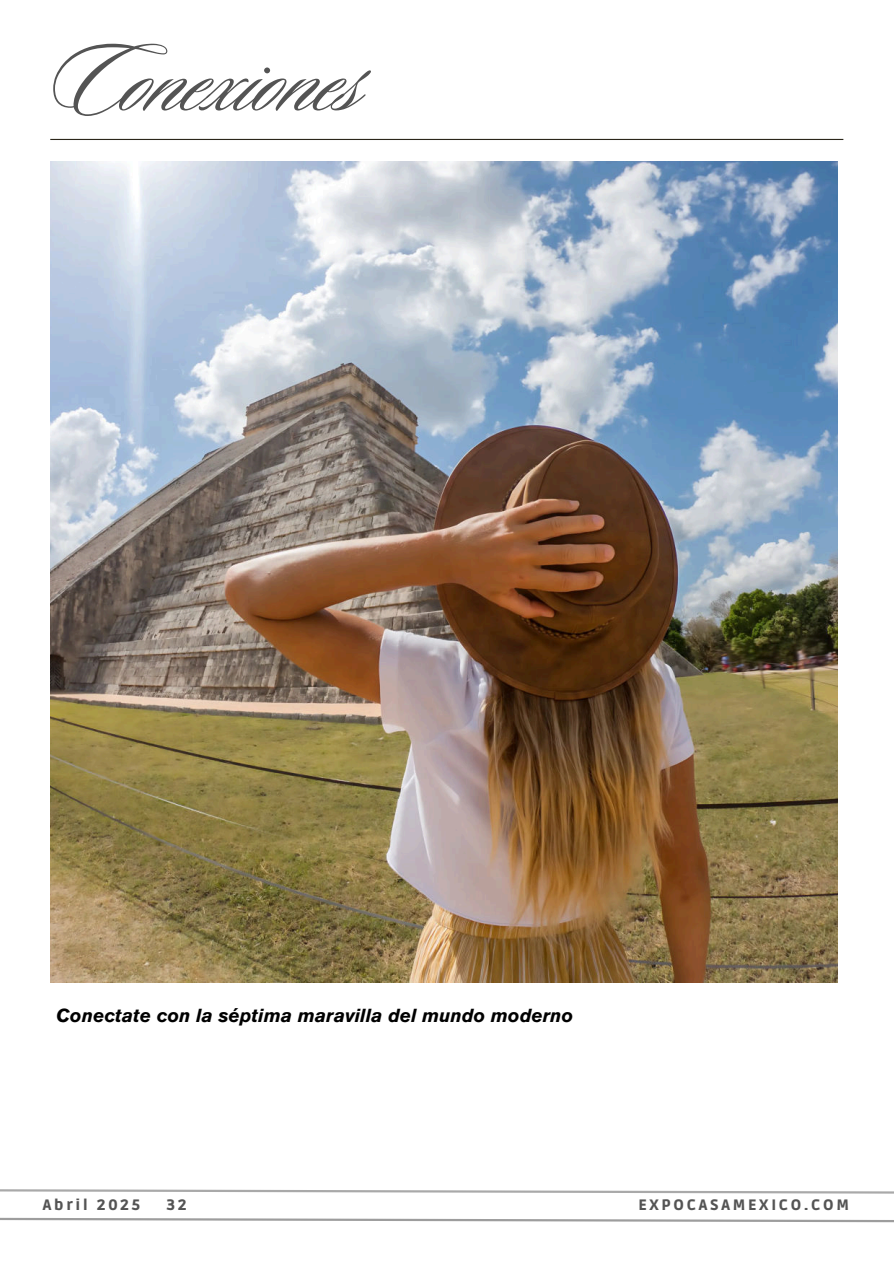
<style>
.page{position:relative;width:894px;height:1264px;background:#fff}
.page>*{position:absolute;margin:0;border:0;box-sizing:border-box;transform-origin:0 0}
.t1{font:105px "Sloop Script Pro";color:#545454}
.t2{font:18.75px "Anonymous";color:#000}
.t3{font:900 15px "Ruda";letter-spacing:.185em;color:#545454}
</style>
<div class="page">
<hr style="left:50px;top:139px;width:793px;height:1px;background:#2b261a">
<img style="left:50px;top:161px;width:787px;height:821px">
<svg style="left:0;top:1189px;width:893px;height:4px"></svg>
<svg style="left:0;top:1217px;width:893px;height:5px"></svg>
<h1 class="t1" style="left:50px;top:12px;width:313px">Conexiones</h1>
<p class="t2" style="left:56px;top:1008px;width:518px">Conectate con la séptima maravilla del mundo moderno</p>
<p class="t3" style="left:43px;top:1196px;width:99px">Abril 2025</p>
<p class="t3" style="left:167px;top:1196px;width:21px">32</p>
<p class="t3" style="left:638px;top:1196px;width:212px">EXPOCASAMEXICO.COM</p>
</div>
